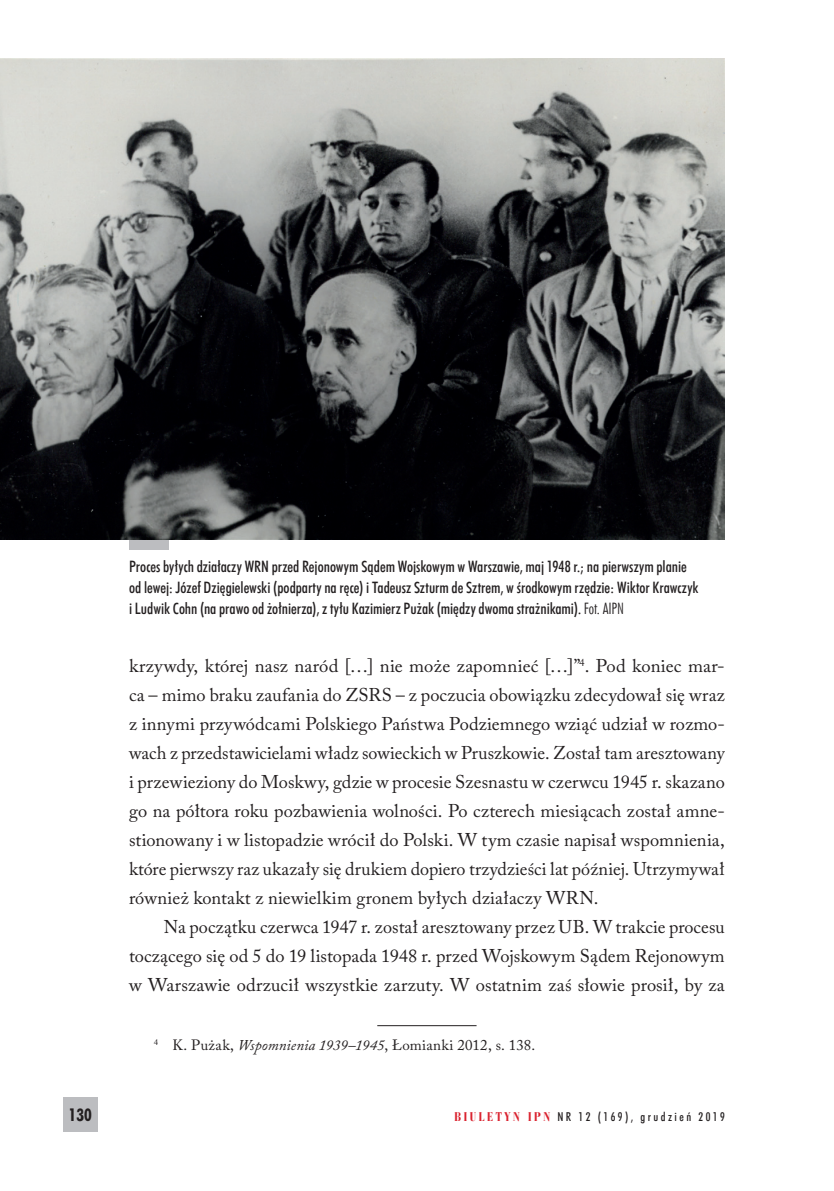
<style>
.page{position:relative;width:834px;height:1191px;background:#fff}
.page>*{position:absolute;margin:0;border:0;box-sizing:border-box;transform-origin:0 0}
._1_Tekst_bez_wciecia{font:18.38px/29.1px "Adobe Caslon Pro";letter-spacing:.015em;color:#231f20;text-align:justify}
._1_Tekst{font:18.38px/29.1px "Adobe Caslon Pro";letter-spacing:.02em;color:#231f20;text-align:justify}
.t1{font:17.5px "Futura Bd Cn EU";color:#231f20}
.podpisy{font:15.75px/21px "Futura Md Cn EU";color:#231f20}
.przypis{font:14.88px "Adobe Caslon Pro";letter-spacing:.025em;color:#231f20}
.t2{font:12.25px "Futura Md Cn EU";letter-spacing:.2em;color:#231f20}
.s1{font-family:"Futura Lt Cn EU"}
.s2{font-style:italic}
.s3{font-family:"Bauer Bodni Bd Cn EU";font-size:13.12px;color:#da202d}
</style>
<div class="page">
<div style="left:63px;top:1097px;width:35px;height:34px;background:#bcbdc0"></div>
<div style="left:129px;top:539px;width:40px;height:11px;background:#bcbdc0"></div>
<hr style="left:377px;top:1025px;width:99px;height:1px;background:#231f20">
<img style="left:0;top:59px;width:724px;height:480px">
<p class="podpisy" style="left:129px;top:556px;width:571px">Proces byłych działaczy WRN przed Rejonowym Sądem Wojskowym w Warszawie, maj 1948 r.; na pierwszym planie od lewej: Józef Dzięgielewski (podparty na ręce) i Tadeusz Szturm de Sztrem, w środkowym rzędzie: Wiktor Krawczyk i Ludwik Cohn (na prawo od żołnierza), z tyłu Kazimierz Pużak (między dwoma strażnikami). <span class="s1">Fot. AIPN</span></p>
<p class="_1_Tekst_bez_wciecia" style="left:129px;top:651px;width:597px">krzywdy, której nasz naród […] nie może zapomnieć […]”<sup>4</sup>. Pod koniec mar&shy;ca – mimo braku zaufania do ZSRS – z poczucia obowiązku zdecydował się wraz z innymi przywódcami Polskiego Państwa Podziemnego wziąć udział w rozmo&shy;wach z przedstawicielami władz sowieckich w Pruszkowie. Został tam aresztowany i przewieziony do Moskwy, gdzie w procesie Szesnastu w czerwcu 1945 r. skazano go na półtora roku pozbawienia wolności. Po czterech miesiącach został amne&shy;stionowany i w listopadzie wrócił do Polski. W tym czasie napisał wspomnienia, które pierwszy raz ukazały się drukiem dopiero trzydzieści lat później. Utrzymywał również kontakt z niewielkim gronem byłych działaczy WRN.</p>
<p class="_1_Tekst" style="left:129px;top:912px;width:597px;text-indent:35px">Na początku czerwca 1947 r. został aresztowany przez UB. W trakcie procesu toczącego się od 5 do 19 listopada 1948 r. przed Wojskowym Sądem Rejonowym w Warszawie odrzucił wszystkie zarzuty. W ostatnim zaś słowie prosił, by za</p>
<p class="przypis" style="left:154px;top:1035px;width:381px"><sup>4</sup> K. Pużak, <span class="s2">Wspomnienia 1939–1945</span>, Łomianki 2012, s. 138.</p>
<p class="t1" style="left:69px;top:1104px;width:25px">130</p>
<p class="t2" style="left:454px;top:1109px;width:272px"><span class="s3">BIULETYN IPN</span> NR 12 (169), grudzień 2019</p>
</div>
